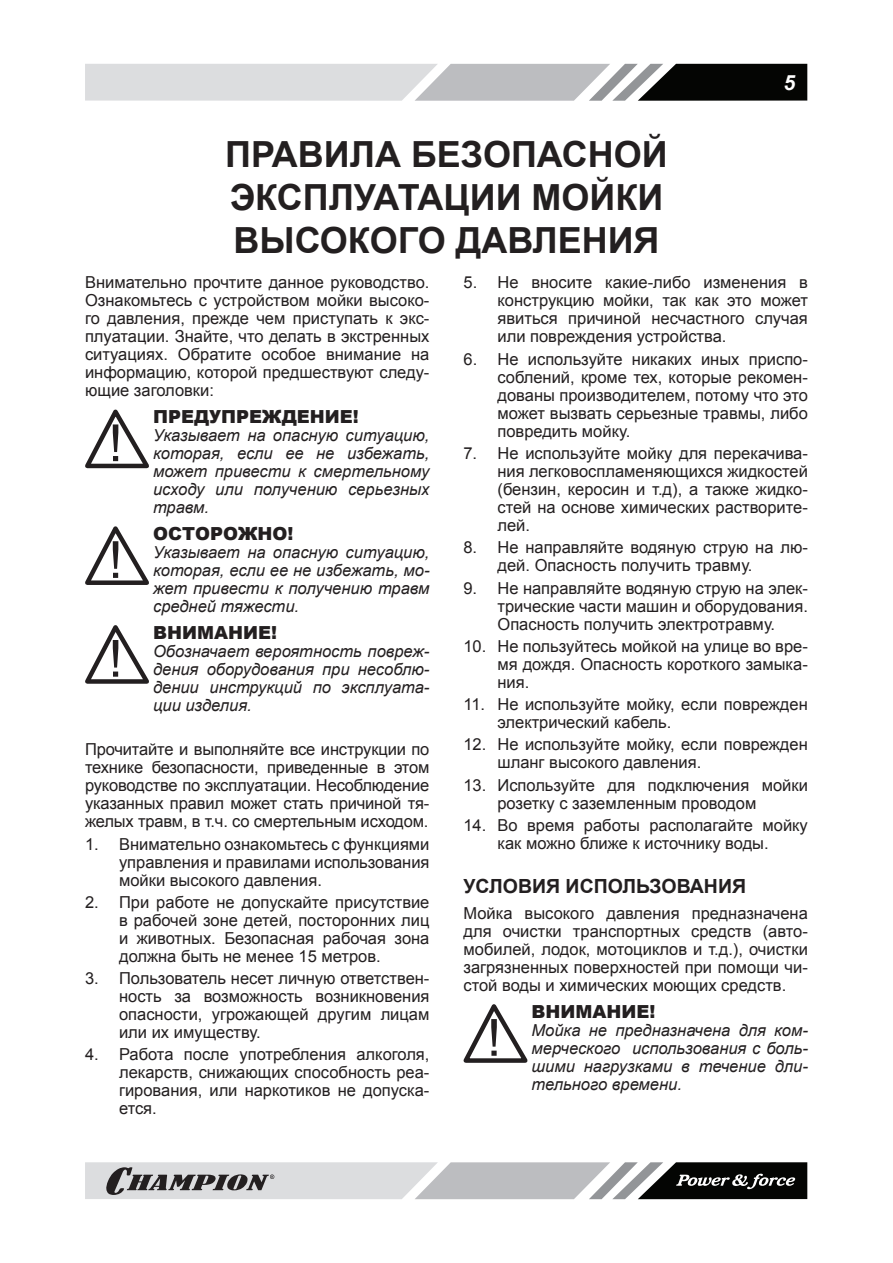
<style>
.page{position:relative;width:893px;height:1263px;background:#fff}
.page>*{position:absolute;margin:0;border:0;box-sizing:border-box;transform-origin:0 0}
.t1{font:700 36px/43.2px "Arial";color:#231f20}
.t2{font:italic 700 21px "Arial";color:#fff}
.t3{font:700 19.5px "Arial";color:#231f20}
.t4{font:900 18px "Arial";color:#231f20}
.t5{font:16.5px/18px "Arial";color:#231f20;text-align:justify}
.t6{font:italic 16.5px/18px "Arial";color:#231f20;text-align:justify}
</style>
<div class="page">
<svg style="left:85px;top:64px;width:722px;height:37px;background:#a8a9ab"></svg>
<svg style="left:85px;top:1162px;width:722px;height:37px;background:#a2a2a4"></svg>
<svg style="left:85px;top:409px;width:64px;height:60px"></svg>
<svg style="left:85px;top:526px;width:64px;height:59px"></svg>
<svg style="left:85px;top:625px;width:64px;height:59px"></svg>
<svg style="left:463px;top:1004px;width:65px;height:59px"></svg>
<p class="t2" style="left:783px;top:69px;width:13px">5</p>
<h1 class="t1" style="left:225px;top:134px;width:444px">ПРАВИЛА БЕЗОПАСНОЙ<br>ЭКСПЛУАТАЦИИ МОЙКИ<br>ВЫСОКО</h1>
<h1 class="t1" style="left:398px;top:220px;width:185px">ГО ДАВЛЕНИ</h1>
<h1 class="t1" style="left:634px;top:220px;width:27px">Я</h1>
<p class="t5" style="left:85px;top:274px;width:346px">Внимательно прочтите данное руководство.<br>Ознакомьтесь с устройством мойки высоко&shy;го давления, прежде чем приступать к экс&shy;плуатации. Знайте, что делать в экстренных ситуациях. Обратите особое внимание на информацию, которой предшествуют следу&shy;ющие заголовки:</p>
<p class="t4" style="left:153px;top:404px;width:207px">ПРЕДУПРЕЖДЕНИЕ!</p>
<p class="t6" style="left:153px;top:427px;width:278px">Указывает на опасную ситуацию, которая, если ее не избежать, может привести к смертельному исходу или получению серьезных травм.</p>
<p class="t4" style="left:153px;top:520px;width:142px">ОСТОРОЖНО!</p>
<p class="t6" style="left:153px;top:543px;width:278px">Указывает на опасную ситуацию, которая, если ее не избежать, мо&shy;жет привести к получению травм средней тяжести.</p>
<p class="t4" style="left:153px;top:619px;width:125px">ВНИМАНИЕ!</p>
<p class="t6" style="left:153px;top:642px;width:278px">Обозначает вероятность повреж&shy;дения оборудования при несоблю&shy;дении инструкций по эксплуата&shy;ции изделия.</p>
<p class="t5" style="left:85px;top:741px;width:346px">Прочитайте и выполняйте все инструкции по технике безопасности, приведенные в этом руководстве по эксплуатации. Н есоблюдение указанных правил может стать причиной тя&shy;желых травм, в т.ч. со смертельным исходом.</p>
<p class="t5" style="left:119px;top:835px;width:312px;text-indent:-34px">1. Внимательно ознакомьтесь с функциями управления и правилами использования мойки высокого давления.</p>
<p class="t5" style="left:119px;top:893px;width:312px;text-indent:-34px">2. При работе не допускайте присутствие в рабочей зоне детей, посторонних лиц и животных. Безопасная рабочая зона должна быть не менее 15 метров.</p>
<p class="t5" style="left:119px;top:969px;width:312px;text-indent:-34px">3. Пользователь несет личную ответствен&shy;ность за возможность возникновения опасности, угрожающей другим лицам или их имуществу.</p>
<p class="t5" style="left:119px;top:1046px;width:312px;text-indent:-34px">4. Работа после употребления алкоголя, лекарств, снижающих способность реа&shy;гирования, или наркотиков не допуска&shy;ется.</p>
<p class="t5" style="left:497px;top:274px;width:312px;text-indent:-34px">5. Не вносите какие-либо изменения в конструкцию мойки, так как это может явиться причиной несчастного случая или повреждения устройства.</p>
<p class="t5" style="left:497px;top:350px;width:312px;text-indent:-34px">6. Не используйте никаких иных приспо&shy;соблений, кроме тех, которые рекомен&shy;дованы производителем, потому что это может вызвать серьезные травмы, либо повредить мойку.</p>
<p class="t5" style="left:497px;top:444px;width:312px;text-indent:-34px">7. Н е используйте мойку для перекачива&shy;ния легковоспламеняющихся жидкостей (бензин, керосин и т.д), а также жидко&shy;стей на основе химических растворите&shy;лей.</p>
<p class="t5" style="left:497px;top:539px;width:312px;text-indent:-34px">8. Н е направляйте водяную струю на лю&shy;дей. Опасность получить травму.</p>
<p class="t5" style="left:497px;top:579px;width:312px;text-indent:-34px">9. Н е направляйте водяную струю на элек&shy;трические части машин и оборудования.<br>Опасность получить электротравму.</p>
<p class="t5" style="left:497px;top:637px;width:312px;text-indent:-34px">10. Н е пользуйтесь мойкой на улице во вре&shy;мя дождя. Опасность короткого замыка&shy;ния.</p>
<p class="t5" style="left:497px;top:695px;width:312px;text-indent:-34px">11. Н е используйте мойку, если поврежден электрический кабель.</p>
<p class="t5" style="left:497px;top:736px;width:312px;text-indent:-34px">12. Н е используйте мойку, если поврежден шланг высокого давления.</p>
<p class="t5" style="left:497px;top:776px;width:312px;text-indent:-34px">13. Используйте для подключения мойки розетку с заземленным проводом</p>
<p class="t5" style="left:463px;top:816px;width:346px;text-align:center">14. Во время работы располагайте мойку как можно ближе к источнику воды.</p>
<p class="t3" style="left:463px;top:873px;width:241px">УСЛОВИЯ ИСПОЛЬЗОВАНИ</p>
<p class="t3" style="left:732px;top:873px;width:16px">Я</p>
<p class="t5" style="left:463px;top:904px;width:346px">Мойка высокого давления предназначена для очистки транспортных средств (авто&shy;мобилей, лодок, мотоциклов и т.д.), очистки загрязненных поверхностей при помощи чи&shy;стой воды и химических моющих средств.</p>
<p class="t4" style="left:531px;top:998px;width:125px">ВНИМАНИЕ!</p>
<p class="t6" style="left:531px;top:1021px;width:278px">Мойка не предназначена для ком&shy;мерческого использования с боль&shy;шими нагрузками в течение дли&shy;тельного времени.</p>
</div>
